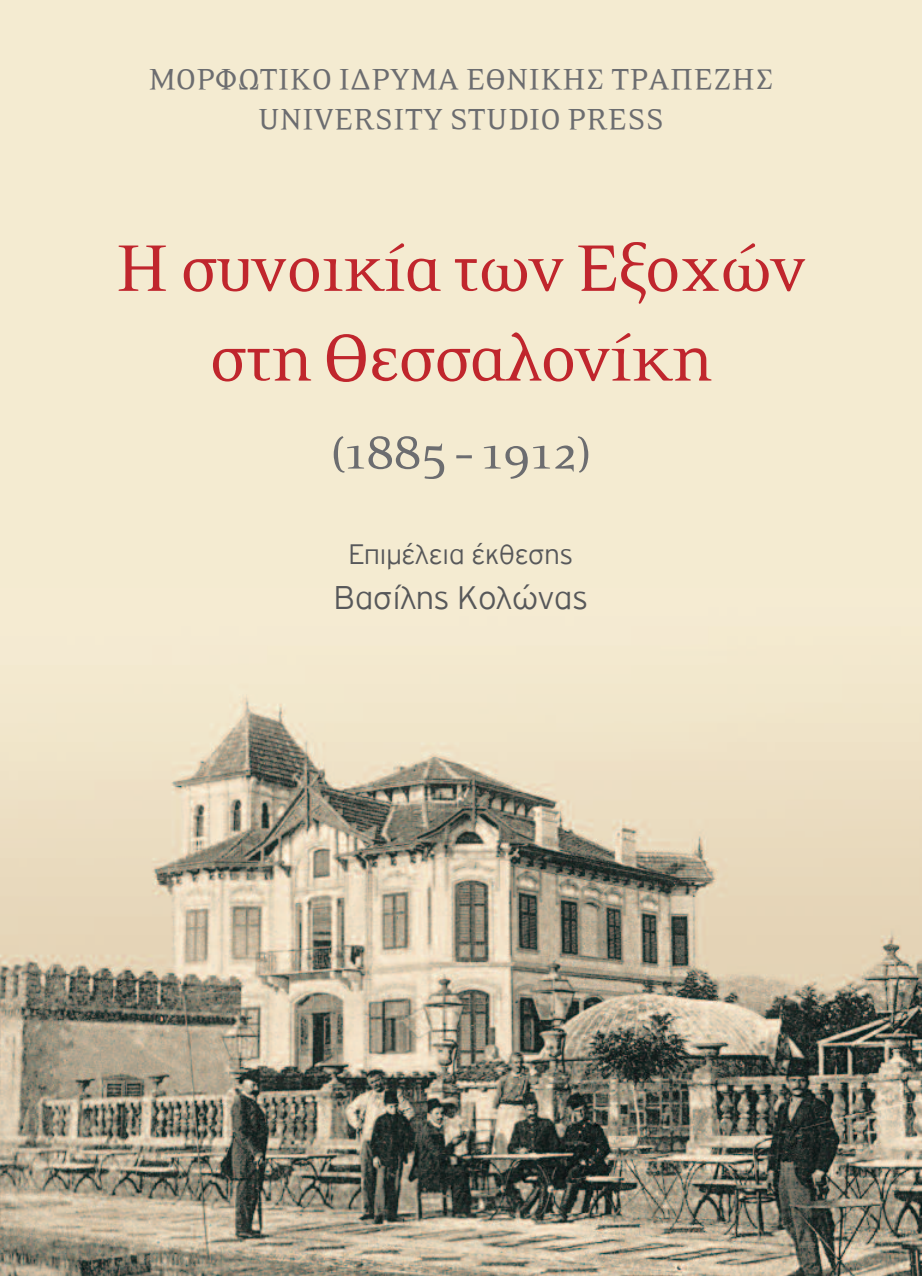
<style>
.page{position:relative;width:922px;height:1276px;background:#fff}
.page>*{position:absolute;margin:0;border:0;box-sizing:border-box;transform-origin:0 0}
.t1{font:75.5px/89.8px "PF Executive";letter-spacing:-.035em;color:#c0262d;text-align:center}
.t2{font:52.5px "PF Executive";letter-spacing:-.035em;color:#6c6d70}
.t3{font:300 35px "PF Highway Gothic";color:#57585a}
.t4{font:32.75px/40.5px "PF Executive";color:#6c6d70;text-align:center}
.t5{font:300 30px "PF Highway Gothic";color:#57585a}
</style>
<div class="page">
<div style="left:0;top:0;width:921px;height:1276px;background:#f4ebd1"></div>
<img style="left:0;top:696px;width:921px;height:580px">
<p class="t4" style="left:148px;top:59px;width:627px">ΜΟΡΦΩΤΙΚΟ ΙΔΡΥΜΑ ΕΘΝΙΚΗΣ ΤΡΑΠΕΖHΣ<br>UNIVERSITY STUDIO PRESS</p>
<h1 class="t1" style="left:115px;top:225px;width:693px">Η συνοικία των Εξοχών στη Θεσσαλονίκη</h1>
<h2 class="t2" style="left:330px;top:426px;width:263px">(1885– 1912)</h2>
<p class="t5" style="left:349px;top:538px;width:226px">Eπιμέλεια έκθεσης</p>
<p class="t3" style="left:334px;top:579px;width:255px">Βασίλης Κολώνας</p>
</div>
